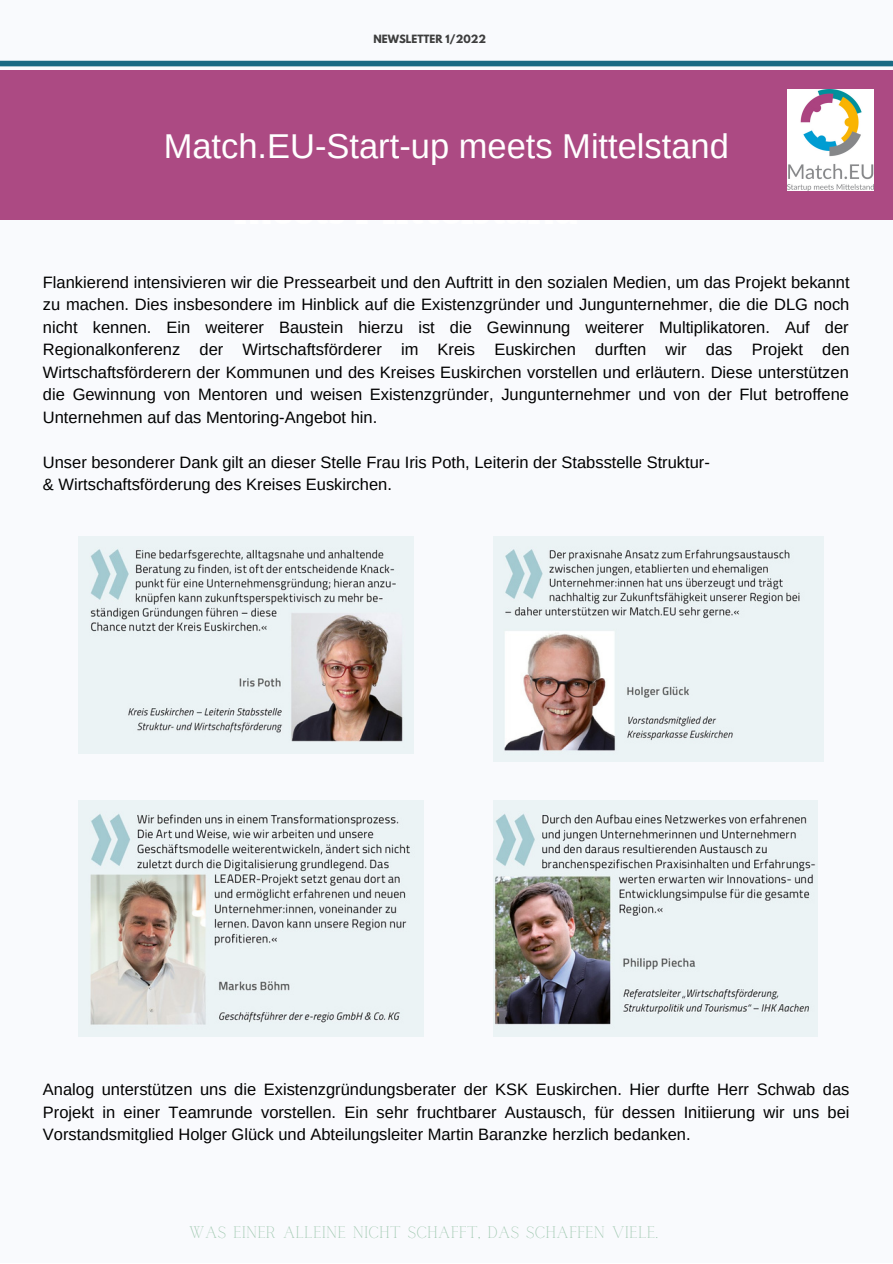
<style>
.page{position:relative;width:893px;height:1264px;background:#fff}
.page>*{position:absolute;margin:0;border:0;box-sizing:border-box;transform-origin:0 0}
.t1{font:700 41.7px "Aleo";color:#fff}
.t2{font:34.5px "Arimo";color:#fff}
.t3{font:16.5px/22.5px "Arimo";color:#000;text-align:justify}
.t4{font:16.5px "Calgary";color:#98c4a9}
.t5{font:700 10.05px "League Spartan";color:#3d3d3d}
</style>
<div class="page">
<div style="left:0;top:0;width:892px;height:1262px;background:#f9fafd"></div>
<div style="left:0;top:61px;width:892px;height:5px;background:#196a84"></div>
<div style="left:0;top:70px;width:892px;height:150px;background:#ac4a83"></div>
<img style="left:787px;top:89px;width:86px;height:101px">
<img style="left:78px;top:537px;width:335px;height:217px">
<img style="left:494px;top:537px;width:329px;height:224px">
<img style="left:494px;top:800px;width:323px;height:236px">
<img style="left:78px;top:800px;width:345px;height:236px">
<p class="t5" style="left:373px;top:34px;width:114px">NEWSLETTER 1/2022</p>
<h2 class="t2" style="left:164px;top:126px;width:566px">Match.EU-Start-up meets Mittelstand</h2>
<h1 class="t1" style="left:234px;top:132px;width:345px">Match.EU-Startup</h1>
<p class="t3" style="left:43px;top:271px;width:808px">Flankierend intensivieren wir die Pressearbeit und den Auftritt in den sozialen Medien, um das Projekt bekannt zu machen. Dies insbesondere im Hinblick auf die Existenzgründer und Jungunternehmer, die die DLG noch nicht kennen. Ein weiterer Baustein hierzu ist die Gewinnung weiterer Multiplikatoren. Auf der Regionalkonferenz der Wirtschaftsförderer im Kreis Euskirchen durften wir das Projekt den Wirtschaftsförderern der Kommunen und des Kreises Euskirchen vorstellen und erläutern. Diese unterstützen die Gewinnung von Mentoren und weisen Existenzgründer, Jungunternehmer und von der Flut betroffene Unternehmen auf das Mentoring-Angebot hin.</p>
<p class="t3" style="left:43px;top:450px;width:668px">Unser besonderer Dank gilt an dieser Stelle Frau Iris Poth, Leiterin der Stabsstelle Struktur-&amp; Wirtschaftsförderung des Kreises Euskirchen.</p>
<p class="t3" style="left:43px;top:1078px;width:808px">Analog unterstützen uns die Existenzgründungsberater der KSK Euskirchen. Hier durfte Herr Schwab das Projekt in einer Teamrunde vorstellen. Ein sehr fruchtbarer Austausch, für dessen Initiierung wir uns bei Vorstandsmitglied Holger Glück und Abteilungsleiter Martin Baranzke herzlich bedanken.</p>
<p class="t4" style="left:189px;top:1223px;width:471px">WAS EINER ALLEINE NICHT SCHAFFT, DAS SCHAFFEN VIELE.</p>
</div>
